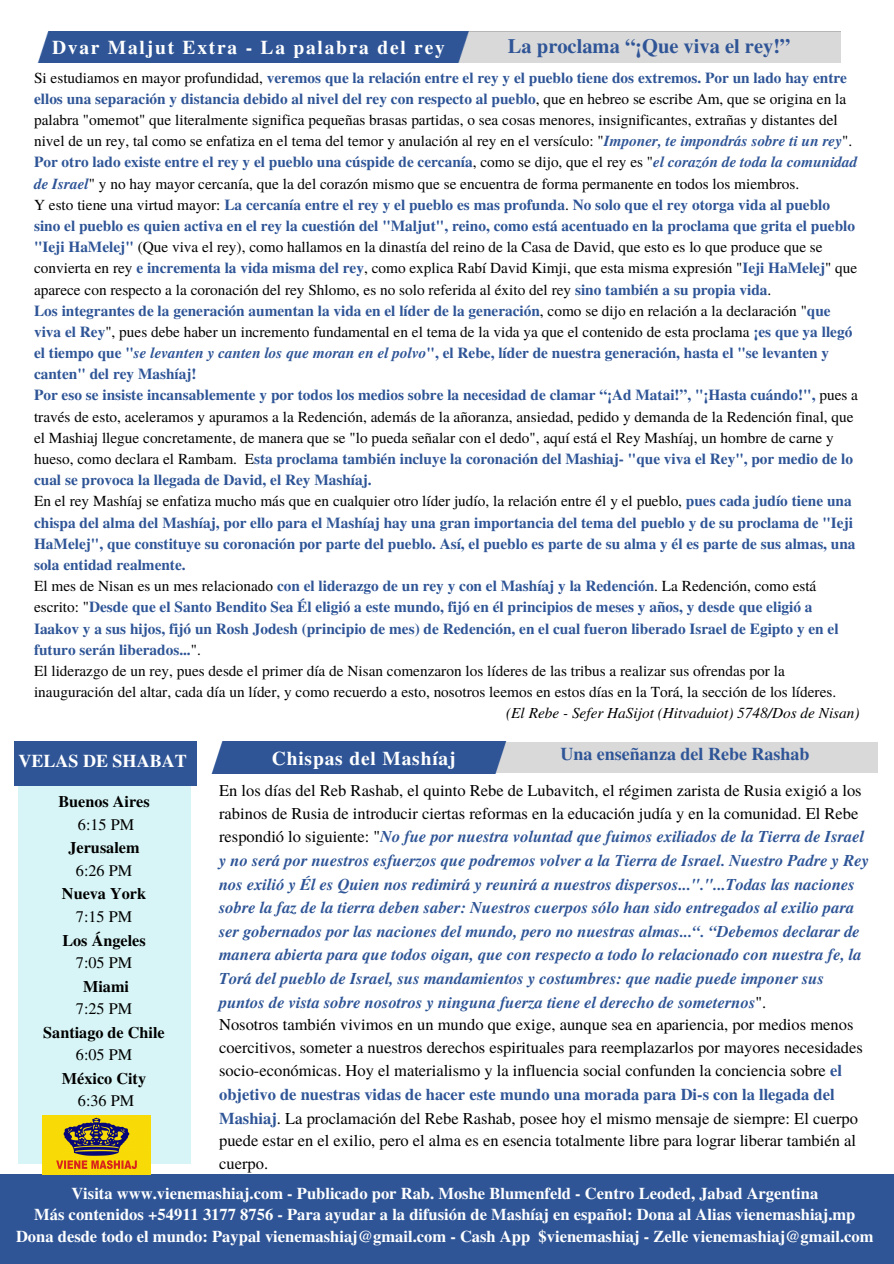
<style>
.page{position:relative;width:894px;height:1264px;background:#fff}
.page>*{position:absolute;margin:0;border:0;box-sizing:border-box;transform-origin:0 0}
.t1{font:700 20.4px "Te X Gyre Termes";color:#2f5597}
.t2{font:700 19.5px "Te X Gyre Termes";letter-spacing:.09em;color:#fff}
.t3{font:700 19.5px "Te X Gyre Termes";letter-spacing:.04em;color:#fff}
.t4{font:700 18px "Te X Gyre Termes";color:#2f5597}
.t5{font:700 18px "Te X Gyre Termes";color:#fff}
.t6{font:italic 700 16.5px/23.2px "Te X Gyre Termes";color:#2f5597}
.t7{font:700 16.5px/21.3px "Te X Gyre Termes";color:#fff;text-align:center}
.t8{font:700 16.2px "Te X Gyre Termes";color:#000}
.t9{font:16.2px "Te X Gyre Termes";color:#000}
.t10{font:15.3px/21.1px "Te X Gyre Termes";color:#000}
.t11{font:italic 15.3px "Te X Gyre Termes";color:#000}
.s1{font-weight:700;color:#2f5597}
.s2{font-weight:700;font-style:italic;color:#2f5597}
.s3{font-weight:400;font-style:normal;color:#000}
.s4{font-style:normal}
</style>
<div class="page">
<div style="left:18px;top:778px;width:172px;height:385px;background:#d7f5f6"></div>
<img style="left:38px;top:32px;width:506px;height:30px">
<div style="left:0;top:1174px;width:893px;height:89px;background:#2f5597"></div>
<img style="left:196px;top:741px;width:354px;height:33px">
<div style="left:15px;top:741px;width:181px;height:44px;background:#2f5597"></div>
<img style="left:43px;top:1115px;width:108px;height:59px">
<p class="t2" style="left:52px;top:32px;width:394px">Dvar Maljut Extra - La palabra del rey</p>
<h1 class="t1" style="left:508px;top:31px;width:284px">La proclama “¡Que viva el rey!”</h1>
<p class="t10" style="left:34px;top:66px;width:825px">Si estudiamos en mayor profundidad, <span class="s1">veremos que la relación entre el rey y el pueblo tiene dos extremos. Por un lado hay entre ellos una separación y distancia debido al nivel del rey con respecto al pueblo</span>, que en hebreo se escribe Am, que se origina en la palabra "omemot" que literalmente significa pequeñas brasas partidas, o sea cosas menores, insignificantes, extrañas y distantes del nivel de un rey, tal como se enfatiza en el tema del temor y anulación al rey en el versículo: "<span class="s2">Imponer, te impondrás sobre ti un rey</span>".<br><span class="s1">Por otro lado existe entre el rey y el pueblo una cúspide de cercanía</span>, como se dijo, que el rey es "<span class="s2">el corazón de toda la comunidad de Israel</span>" y no hay mayor cercanía, que la del corazón mismo que se encuentra de forma permanente en todos los miembros.<br>Y esto tiene una virtud mayor: <span class="s1">La cercanía entre el rey y el pueblo es mas profunda</span>. <span class="s1">No solo que el rey otorga vida al pueblo sino el pueblo es quien activa en el rey la cuestión del "Maljut", reino, como está acentuado en la proclama que grita el pueblo "Ieji HaMelej"</span> (Que viva el rey), como hallamos en la dinastía del reino de la Casa de David, que esto es lo que produce que se convierta en rey <span class="s1">e incrementa la vida misma del rey</span>, como explica Rabí David Kimji, que esta misma expresión "<span class="s1">Ieji HaMelej</span>" que aparece con respecto a la coronación del rey Shlomo, es no solo referida al éxito del rey <span class="s1">sino también a su propia vida</span>.<br><span class="s1">Los integrantes de la generación aumentan la vida en el líder de la generación</span>, como se dijo en relación a la declaración "<span class="s1">que viva el Rey</span>", pues debe haber un incremento fundamental en el tema de la vida ya que el contenido de esta proclama <span class="s1">¡es que ya llegó el tiempo que "</span><span class="s2">se levanten y canten los que moran en el polvo</span><span class="s1">", el Rebe, líder de nuestra generación, hasta el "se levanten y canten" del rey Mashíaj!<br>Por eso se insiste incansablemente y por todos los medios sobre la necesidad de clamar “¡Ad Matai!”, "¡Hasta cuándo!",</span> pues a través de esto, aceleramos y apuramos a la Redención, además de la añoranza, ansiedad, pedido y demanda de la Redención final, que el Mashiaj llegue concretamente, de manera que se "lo pueda señalar con el dedo", aquí está el Rey Mashíaj, un hombre de carne y hueso, como declara el Rambam. E<span class="s1">sta proclama también incluye la coronación del Mashiaj- "que viva el Rey", por medio de lo cual se provoca la llegada de David, el Rey Mashíaj.<br></span>En el rey Mashíaj se enfatiza mucho más que en cualquier otro líder judío, la relación entre él y el pueblo, <span class="s1">pues cada judío tiene una chispa del alma del Mashíaj, por ello para el Mashíaj hay una gran importancia del tema del pueblo y de su proclama de "Ieji HaMelej", que constituye su coronación por parte del pueblo. Así, el pueblo es parte de su alma y él es parte de sus almas, una sola entidad realmente.<br></span>El mes de Nisan es un mes relacionado <span class="s1">con el liderazgo de un rey y con el Mashíaj y la Redención</span>. La Redención, como está escrito: "<span class="s1">Desde que el Santo Bendito Sea Él eligió a este mundo, fijó en él principios de meses y años, y desde que eligió a Iaakov y a sus hijos, fijó un Rosh Jodesh (principio de mes) de Redención, en el cual fueron liberado Israel de Egipto y en el futuro serán liberados...</span>".<br>El liderazgo de un rey, pues desde el primer día de Nisan comenzaron los líderes de las tribus a realizar sus ofrendas por la inauguración del altar, cada día un líder, y como recuerdo a esto, nosotros leemos en estos días en la Torá, la sección de los líderes.</p>
<p class="t11" style="left:506px;top:702px;width:355px">(El Rebe - Sefer HaSijot (Hitvaduiot) 5748/Dos de Nisan)</p>
<p class="t5" style="left:19px;top:747px;width:170px">VELAS DE SHABAT</p>
<p class="t8" style="left:58px;top:789px;width:93px">Buenos Aires</p>
<p class="t9" style="left:78px;top:812px;width:58px">6:15 PM</p>
<p class="t8" style="left:68px;top:835px;width:73px">Jerusalem</p>
<p class="t9" style="left:76px;top:858px;width:58px">6:26 PM</p>
<p class="t8" style="left:62px;top:881px;width:86px">Nueva York</p>
<p class="t9" style="left:76px;top:904px;width:58px">7:15 PM</p>
<p class="t8" style="left:62px;top:927px;width:85px">Los Ángeles</p>
<p class="t9" style="left:76px;top:950px;width:58px">7:05 PM</p>
<p class="t8" style="left:83px;top:973px;width:47px">Miami</p>
<p class="t9" style="left:76px;top:997px;width:58px">7:25 PM</p>
<p class="t8" style="left:43px;top:1019px;width:123px">Santiago de Chile</p>
<p class="t9" style="left:76px;top:1043px;width:58px">6:05 PM</p>
<p class="t8" style="left:62px;top:1065px;width:86px">México City</p>
<p class="t9" style="left:78px;top:1089px;width:58px">6:36 PM</p>
<p class="t3" style="left:272px;top:743px;width:185px">Chispas del Mashíaj</p>
<p class="t4" style="left:560px;top:740px;width:251px">Una enseñanza del Rebe Rashab</p>
<p class="t6" style="left:219px;top:778px;width:651px"><span class="s3">En los días del Reb Rashab, el quinto Rebe de Lubavitch, el régimen zarista de Rusia exigió a los rabinos de Rusia de introducir ciertas reformas en la educación judía y en la comunidad. El Rebe respondió lo siguiente: "</span>No fue por nuestra voluntad que fuimos exiliados de la Tierra de Israel y no será por nuestros esfuerzos que podremos volver a la Tierra de Israel. Nuestro Padre y Rey nos exilió y Él es Quien nos redimirá y reunirá a nuestros dispersos..."."...Todas las naciones sobre la faz de la tierra deben saber: Nuestros cuerpos sólo han sido entregados al exilio para ser gobernados por las naciones del mundo, pero no nuestras almas...“. “Debemos declarar de manera abierta para que todos oigan, que con respecto a todo lo relacionado con nuestra fe, la Torá del pueblo de Israel, sus mandamientos y costumbres: que nadie puede imponer sus puntos de vista sobre nosotros y ninguna fuerza tiene el derecho de someternos<span class="s3">".<br>Nosotros también vivimos en un mundo que exige, aunque sea en apariencia, por medios menos coercitivos, someter a nuestros derechos espirituales para reemplazarlos por mayores necesidades socio-económicas. Hoy el materialismo y la influencia social confunden la conciencia sobre</span> <span class="s4">el objetivo de nuestras vidas de hacer este mundo una morada para Di-s con la llegada del Mashiaj</span><span class="s3">. La proclamación del Rebe Rashab, posee hoy el mismo mensaje de siempre: El cuerpo puede estar en el exilio, pero el alma es en esencia totalmente libre para lograr liberar también al cuerpo.</span></p>
<p class="t7" style="left:16px;top:1181px;width:858px">Visita www.vienemashiaj.com - Publicado por Rab. Moshe Blumenfeld - Centro Leoded, Jabad Argentina<br>Más contenidos +54911 3177 8756 - Para ayudar a la difusión de Mashíaj en español: Dona al Alias vienemashiaj.mp<br>Dona desde todo el mundo: Paypal vienemashiaj@gmail.com - Cash App $vienemashiaj - Zelle vienemashiaj@gmail.com</p>
</div>
